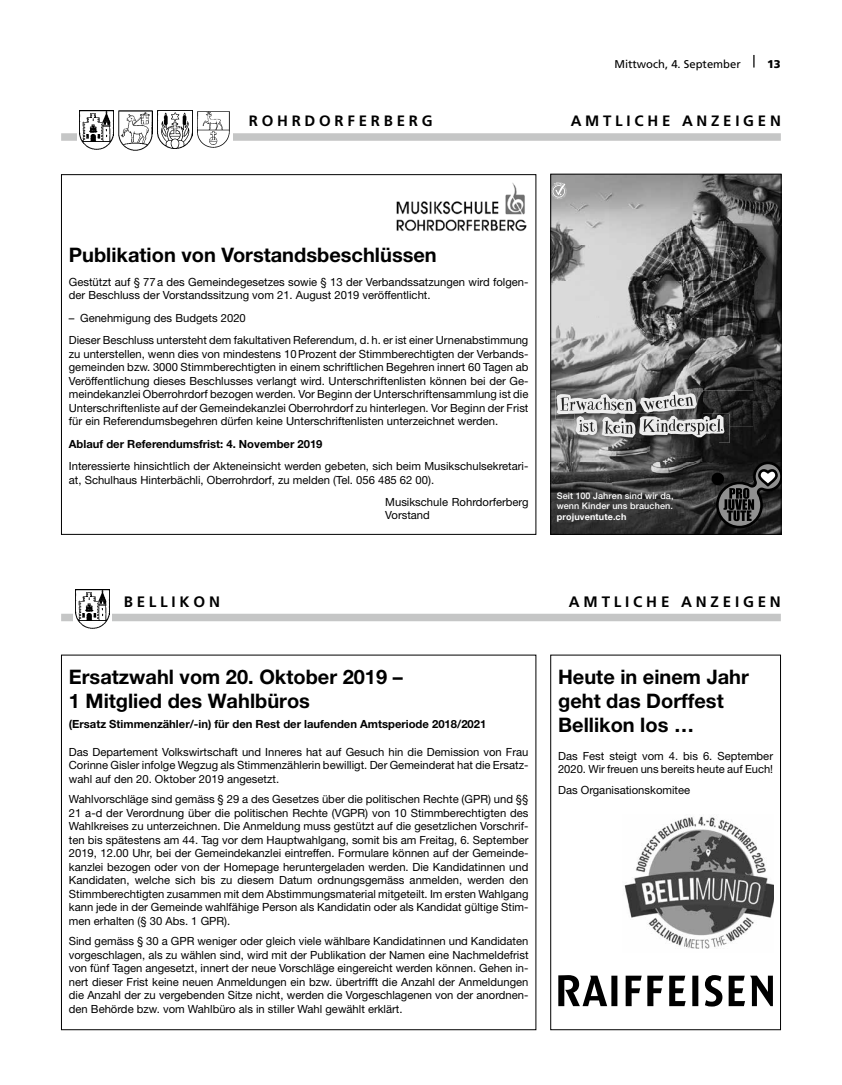
<style>
.page{position:relative;width:842px;height:1085px;background:#fff}
.page>*{position:absolute;margin:0;border:0;box-sizing:border-box;transform-origin:0 0}
.t1{font:700 20px/24px "Helvetica Neue LT Std";color:#000}
.t2{font:700 15.12px "Frutiger LT Std";letter-spacing:.25em;color:#000}
.t3{font:700 15px "Frutiger LT Std";letter-spacing:.25em;color:#000}
.t4{font:11.25px/13.5px "Helvetica Neue LT Std";color:#000}
.t5{font:700 11.25px "Helvetica Neue LT Std";color:#000}
.t6{font:11.25px "Frutiger LT Std";color:#000}
.t7{font:900 11.25px "Frutiger LT Std";color:#000}
.t8{font:500 9px/10.9px "Helvetica Neue";letter-spacing:.015em;color:#fff}
.t9{font:700 9px "Helvetica Neue";letter-spacing:.02em;color:#fff}
</style>
<div class="page">
<svg style="left:753px;top:55px;width:1px;height:13px"></svg>
<img style="left:396px;top:182px;width:131px;height:50px">
<div style="left:61px;top:133px;width:719px;height:8px;background:#c5c6c6"></div>
<div style="left:194px;top:106px;width:39px;height:46px;background:#fff"></div>
<img style="left:198px;top:111px;width:32px;height:36px">
<div style="left:77px;top:106px;width:40px;height:46px;background:#fff"></div>
<img style="left:79px;top:111px;width:35px;height:39px">
<svg style="left:117px;top:110px;width:38px;height:41px"></svg>
<img style="left:119px;top:111px;width:33px;height:39px">
<svg style="left:155px;top:110px;width:39px;height:31px"></svg>
<img style="left:158px;top:111px;width:34px;height:38px">
<div style="left:61px;top:613px;width:719px;height:8px;background:#c5c6c6"></div>
<div style="left:73px;top:584px;width:38px;height:47px;background:#fff"></div>
<img style="left:75px;top:589px;width:35px;height:39px">
<div style="left:550px;top:654px;width:230px;height:375px;border:1px solid #000"></div>
<img style="left:624px;top:816px;width:149px;height:133px">
<svg style="left:558px;top:975px;width:214px;height:31px"></svg>
<img style="left:552px;top:176px;width:201px;height:214px">
<img style="left:753px;top:176px;width:26px;height:356px">
<img style="left:552px;top:390px;width:25px;height:73px">
<img style="left:702px;top:390px;width:52px;height:36px">
<img style="left:577px;top:442px;width:141px;height:21px">
<img style="left:718px;top:426px;width:36px;height:106px">
<img style="left:552px;top:463px;width:166px;height:69px">
<svg style="left:552px;top:182px;width:14px;height:17px"></svg>
<svg style="left:716px;top:461px;width:63px;height:67px;background:#3a3a3a"></svg>
<div style="left:711px;top:472px;width:13px;height:13px;background:#000;border-radius:50%"></div>
<img style="left:555px;top:390px;width:110px;height:29px">
<img style="left:665px;top:390px;width:37px;height:1px">
<img style="left:574px;top:437px;width:93px;height:5px">
<img style="left:667px;top:414px;width:62px;height:28px">
<svg style="left:556px;top:391px;width:168px;height:46px;background:#929292"></svg>
<div style="left:550px;top:174px;width:231px;height:360px;border:1px solid #000"></div>
<p class="t6" style="left:614px;top:57px;width:128px">Mittwoch, 4. September</p>
<p class="t7" style="left:767px;top:57px;width:15px">13</p>
<h3 class="t3" style="left:249px;top:112px;width:185px">ROHRDORFERBERG</h3>
<h3 class="t3" style="left:570px;top:112px;width:212px">AMTLICHE ANZEIGEN</h3>
<h1 class="t1" style="left:69px;top:242px;width:369px">Publikation von Vorstandsbeschlüssen</h1>
<p class="t4" style="left:69px;top:275px;width:461px">Gestützt auf § 77a des Gemeindegesetzes sowie § 13 der Verbandssatzungen wird folgen&shy;der Beschluss der Vorstandssitzung vom 21. August 2019 veröffentlicht.</p>
<p class="t4" style="left:69px;top:306px;width:461px;line-height:22.4px">– Genehmigung des Budgets 2020<br>Dieser Beschluss untersteht dem fakultativen Referendum, d. h. er ist einer Urnenabstimmung</p>
<p class="t4" style="left:69px;top:347px;width:461px;text-align:justify">zu unterstellen, wenn dies von mindestens 10Prozent der Stimmberechtigten der Verbands&shy;gemeinden bzw. 3000 Stimmberechtigten in einem schriftlichen Begehren innert 60 Tagen ab Veröffentlichung dieses Beschlusses verlangt wird. Unterschriftenlisten können bei der Ge&shy;meindekanzlei Oberrohrdorf bezogen werden. Vor Beginn der Unterschriftensammlung ist die Unterschriftenliste auf der Gemeindekanzlei Oberrohrdorf zu hinterlegen. Vor Beginn der Frist für ein Referendumsbegehren dürfen keine Unterschriftenlisten unterzeichnet werden.</p>
<p class="t5" style="left:69px;top:436px;width:255px">Ablauf der Referendumsfrist: 4. November 2019</p>
<p class="t4" style="left:69px;top:459px;width:461px">Interessierte hinsichtlich der Akteneinsicht werden gebeten, sich beim Musikschulsekretari&shy;at, Schulhaus Hinterbächli, Oberrohrdorf, zu melden (Tel. 056 485 62 00).</p>
<p class="t4" style="left:385px;top:495px;width:145px">Musikschule Rohrdorferberg<br>Vorstand</p>
<p class="t8" style="left:556px;top:489px;width:118px">Seit 100 Jahren sind wir da, wenn Kinder uns brauchen.</p>
<p class="t9" style="left:556px;top:510px;width:71px">projuventute.ch</p>
<h2 class="t2" style="left:124px;top:592px;width:98px">BELLIKON</h2>
<h2 class="t2" style="left:569px;top:592px;width:213px">AMTLICHE ANZEIGEN</h2>
<h1 class="t1" style="left:69px;top:664px;width:335px">Ersatzwahl vom 20. Oktober 2019 –<br>1 Mitglied des Wahlbüros</h1>
<p class="t5" style="left:69px;top:717px;width:419px">(Ersatz Stimmenzähler/-in) für den Rest der laufenden Amtsperiode 2018/2021</p>
<p class="t4" style="left:69px;top:744px;width:461px;text-align:justify">Das Departement Volkswirtschaft und Inneres hat auf Gesuch hin die Demission von Frau Corinne Gisler infolge Wegzug als Stimmenzählerin bewilligt. Der Gemeinderat hat die Ersatz&shy;wahl auf den 20. Oktober 2019 angesetzt.</p>
<p class="t4" style="left:69px;top:792px;width:461px;text-align:justify">Wahlvorschläge sind gemäss § 29 a des Gesetzes über die politischen Rechte (GPR) und §§ 21 a-d der Verordnung über die politischen Rechte (VGPR) von 10 Stimmberechtigten des Wahlkreises zu unterzeichnen. Die Anmeldung muss gestützt auf die gesetzlichen Vorschrif&shy;ten bis spätestens am 44. Tag vor dem Hauptwahlgang, somit bis am Freitag, 6. September 2019, 12.00 Uhr, bei der Gemeindekanzlei eintreffen. Formulare können auf der Gemeinde&shy;kanzlei bezogen oder von der Homepage heruntergeladen werden. Die Kandidatinnen und Kandidaten, welche sich bis zu diesem Datum ordnungsgemäss anmelden, werden den Stimmberechtigten zusammen mit dem Abstimmungsmaterial mitgeteilt. Im ersten Wahlgang kann jede in der Gemeinde wahlfähige Person als Kandidatin oder als Kandidat gültige Stim&shy;men erhalten (§ 30 Abs. 1 GPR).</p>
<p class="t4" style="left:69px;top:934px;width:461px;text-align:justify">Sind gemäss § 30 a GPR weniger oder gleich viele wählbare Kandidatinnen und Kandidaten vorgeschlagen, als zu wählen sind, wird mit der Publikation der Namen eine Nachmeldefrist von fünf Tagen angesetzt, innert der neue Vorschläge eingereicht werden können. Gehen in&shy;nert dieser Frist keine neuen Anmeldungen ein bzw. übertrifft die Anzahl der Anmeldungen die Anzahl der zu vergebenden Sitze nicht, werden die Vorgeschlagenen von der anordnen&shy;den Behörde bzw. vom Wahlbüro als in stiller Wahl gewählt erklärt.</p>
<h1 class="t1" style="left:558px;top:664px;width:192px">Heute in einem Jahr geht das Dorffest<br>Bellikon los …</h1>
<p class="t4" style="left:558px;top:748px;width:216px">Das Fest steigt vom 4. bis 6. September<br>2020. Wir freuen uns bereits heute auf Euch!</p>
<p class="t4" style="left:558px;top:782px;width:134px">Das Organisationskomitee</p>
</div>
